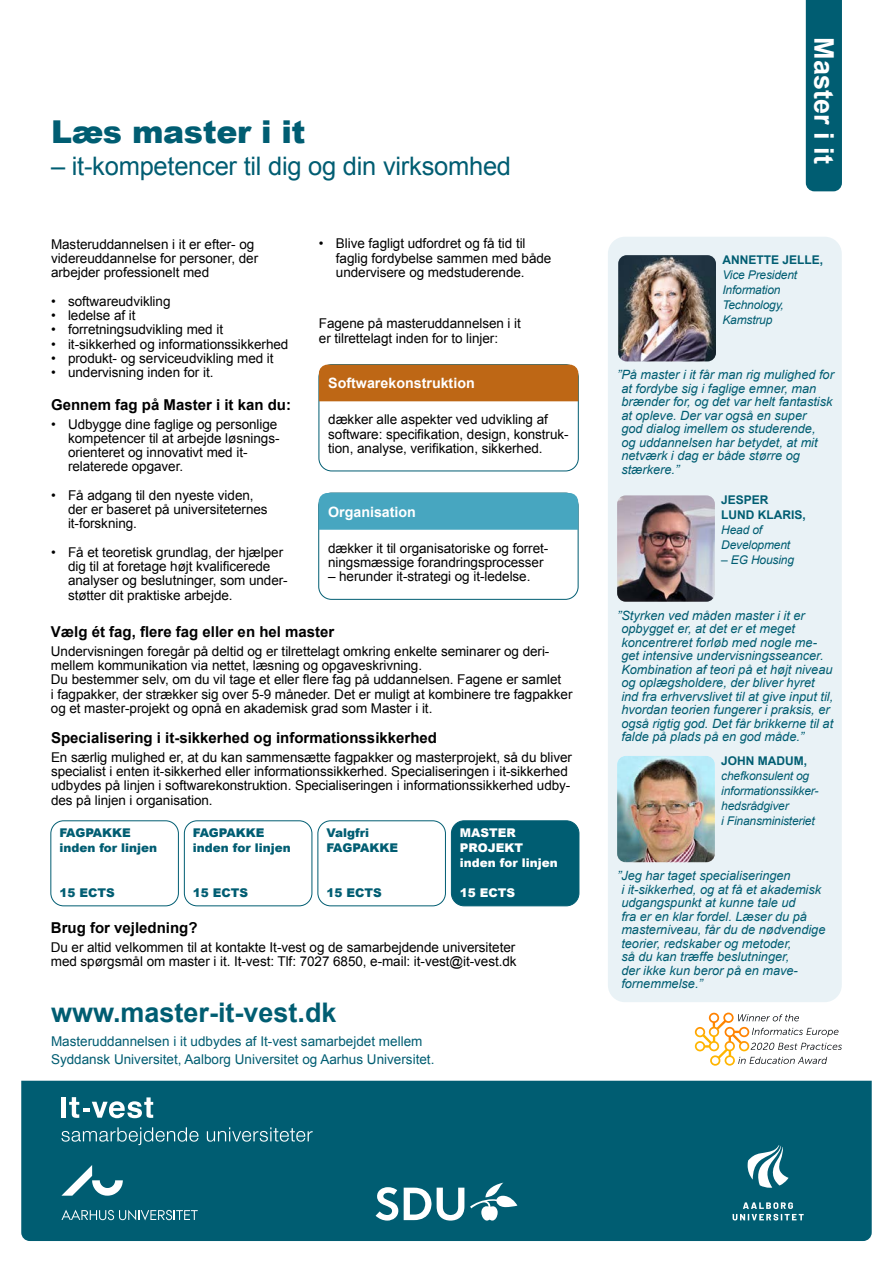
<style>
.page{position:relative;width:893px;height:1263px;background:#fff}
.page>*{position:absolute;margin:0;border:0;box-sizing:border-box;transform-origin:0 0}
.t1{font:900 31.5px "Arial";letter-spacing:-.01em;color:#005d72}
.t2{font:700 27px "Arial";color:#005d72}
.t3{font:700 27px "Arial";color:#fff}
.t4{font:25.5px "Arial";letter-spacing:-.01em;color:#005d72}
.t5{font:700 15px "Arial";color:#000}
.t6{font:700 14.25px "Arial";color:#fff}
.t7{font:13.5px/14.2px "Arial";letter-spacing:-.005em;color:#000}
.t8{font:13.5px/18px "Arial";color:#005d72}
.t9{font:italic 12.75px/13.5px "Arial";color:#005d72}
.t10{font:italic 12px/15px "Arial";letter-spacing:-.015em;color:#005d72}
.t11{font:900 12px/15px "Arial";color:#005d72}
.t12{font:700 12px/15px "Arial";color:#005d72}
.t13{font:900 12px/15px "Arial";color:#fff}
</style>
<div class="page">
<div style="left:608px;top:237px;width:234px;height:765px;background:#e9f2f6;border-radius:17px"></div>
<img style="left:617px;top:756px;width:98px;height:106px">
<img style="left:617px;top:495px;width:98px;height:107px">
<img style="left:618px;top:255px;width:98px;height:106px">
<div style="left:451px;top:821px;width:128px;height:85px;background:#005d72;border-radius:13px"></div>
<div style="left:451px;top:821px;width:128px;height:85px;border:1px solid #005d72;border-radius:13px"></div>
<div style="left:51px;top:821px;width:128px;height:85px;border:1px solid #005d72;border-radius:13px"></div>
<div style="left:184px;top:821px;width:128px;height:85px;border:1px solid #005d72;border-radius:13px"></div>
<div style="left:318px;top:821px;width:128px;height:85px;border:1px solid #005d72;border-radius:13px"></div>
<div style="left:806px;top:0;width:36px;height:191px;background:#005d72"></div>
<div style="left:21px;top:1081px;width:851px;height:160px;background:#005d72"></div>
<hr style="left:62px;top:1097px;width:4px;height:21px;background:#fff">
<svg style="left:69px;top:1097px;width:84px;height:21px"></svg>
<svg style="left:61px;top:1127px;width:137px;height:18px;background:#307b8c"></svg>
<svg style="left:207px;top:1127px;width:106px;height:15px;background:#367f90"></svg>
<svg style="left:733px;top:1202px;width:71px;height:18px"></svg>
<svg style="left:748px;top:1145px;width:40px;height:43px"></svg>
<svg style="left:376px;top:1182px;width:141px;height:38px"></svg>
<svg style="left:61px;top:1209px;width:137px;height:11px;background:#428796"></svg>
<svg style="left:61px;top:1165px;width:62px;height:31px"></svg>
<svg style="left:695px;top:1012px;width:147px;height:54px"></svg>
<div style="left:319px;top:493px;width:259px;height:106px;border:1px solid #005d72;border-radius:13px"></div>
<div style="left:319px;top:493px;width:259px;height:37px;background:#47a6c0"></div>
<div style="left:319px;top:364px;width:259px;height:107px;border:1px solid #005d72;border-radius:13px"></div>
<div style="left:319px;top:365px;width:259px;height:36px;background:#be6715"></div>
<h1 class="t1" style="left:51px;top:109px;width:256px">Læs master i it</h1>
<h3 class="t4" style="left:51px;top:149px;width:462px">– it-kompetencer til dig og din virksomhed</h3>
<p class="t7" style="left:336px;top:237px;width:217px;text-indent:-17px">• Blive fagligt udfordret og få tid til faglig fordybelse sammen med både undervisere og medstuderende.</p>
<p class="t7" style="left:51px;top:237px;width:209px">Masteruddannelsen i it er efter- og videreuddannelse for personer, der arbejder professionelt med</p>
<p class="t7" style="left:51px;top:294px;width:121px">• softwareudvikling</p>
<p class="t7" style="left:51px;top:308px;width:86px">• ledelse af it</p>
<p class="t7" style="left:51px;top:323px;width:174px">• forretningsudvikling med it</p>
<p class="t7" style="left:51px;top:337px;width:239px">• it-sikkerhed og informationssikkerhed</p>
<p class="t7" style="left:51px;top:351px;width:224px">• produkt- og serviceudvikling med it</p>
<p class="t7" style="left:51px;top:365px;width:164px">• undervisning inden for it.</p>
<p class="t5" style="left:51px;top:395px;width:242px">Gennem fag på Master i it kan du:</p>
<p class="t7" style="left:68px;top:417px;width:213px;text-indent:-17px">• Udbygge dine faglige og personlige kompetencer til at arbejde løsnings&shy;orienteret og innovativt med it&shy;relaterede opgaver.</p>
<p class="t7" style="left:68px;top:488px;width:201px;text-indent:-17px">• Få adgang til den nyeste viden, der er baseret på universiteternes it-forskning.</p>
<p class="t7" style="left:68px;top:545px;width:221px;text-indent:-17px">• Få et teoretisk grundlag, der hjælper dig til at foretage højt kvalificerede analyser og beslutninger, som under&shy;støtter dit praktiske arbejde.</p>
<p class="t7" style="left:328px;top:541px;width:222px">dækker it til organisatoriske og forret&shy;ningsmæssige forandringsprocesser</p>
<p class="t7" style="left:319px;top:317px;width:204px">Fagene på masteruddannelsen i it er tilrettelagt inden for to linjer:</p>
<p class="t6" style="left:328px;top:374px;width:148px">Softwarekonstruktion</p>
<p class="t7" style="left:328px;top:413px;width:242px">dækker alle aspekter ved udvikling af software: specifikation, design, konstruk&shy;tion, analyse, verifikation, sikkerhed.</p>
<p class="t6" style="left:328px;top:502px;width:89px">Organisation</p>
<p class="t7" style="left:328px;top:570px;width:204px">– herunder it-strategi og it-ledelse.</p>
<p class="t5" style="left:51px;top:622px;width:285px">Vælg ét fag, flere fag eller en hel master</p>
<p class="t7" style="left:51px;top:644px;width:523px">Undervisningen foregår på deltid og er tilrettelagt omkring enkelte seminarer og deri&shy;mellem kommunikation via nettet, læsning og opgaveskrivning.<br>Du bestemmer selv, om du vil tage et eller flere fag på uddannelsen. Fagene er samlet<br>i fagpakker, der strækker sig over 5-9 måneder. Det er muligt at kombinere tre fagpakker og et master-projekt og opnå en akademisk grad som Master i it.</p>
<p class="t5" style="left:51px;top:728px;width:387px">Specialisering i it-sikkerhed og informationssikkerhed</p>
<p class="t7" style="left:51px;top:750px;width:523px">En særlig mulighed er, at du kan sammensætte fagpakker og masterprojekt, så du bliver specialist i enten it-sikkerhed eller informationssikkerhed. Specialiseringen i it-sikkerhed udbydes på linjen i softwarekonstruktion. Specialiseringen i informationssikkerhed udby&shy;des på linjen i organisation.</p>
<p class="t11" style="left:59px;top:825px;width:99px">FAGPAKKE inden for linjen</p>
<p class="t11" style="left:59px;top:885px;width:57px">15 ECTS</p>
<p class="t11" style="left:193px;top:825px;width:99px">FAGPAKKE inden for linjen</p>
<p class="t11" style="left:193px;top:885px;width:57px">15 ECTS</p>
<p class="t11" style="left:326px;top:825px;width:73px">Valgfri<br>FAGPAKKE</p>
<p class="t11" style="left:326px;top:885px;width:57px">15 ECTS</p>
<p class="t13" style="left:460px;top:825px;width:99px">MASTER<br>PROJEKT inden for linjen</p>
<p class="t13" style="left:460px;top:885px;width:57px">15 ECTS</p>
<p class="t5" style="left:51px;top:918px;width:148px">Brug for vejledning?</p>
<p class="t7" style="left:51px;top:940px;width:467px">Du er altid velkommen til at kontakte It-vest og de samarbejdende universiteter med spørgsmål om master i it. It-vest: Tlf: 7027 6850, e-mail: it-vest@it-vest.dk</p>
<h2 class="t2" style="left:51px;top:995px;width:287px">www.master-it-vest.dk</h2>
<p class="t8" style="left:51px;top:1033px;width:385px">Masteruddannelsen i it udbydes af It-vest samarbejdet mellem<br>Syddansk Universitet, Aalborg Universitet og Aarhus Universitet.</p>
<h2 class="t3" style="left:842px;top:37px;width:128px;rotate:90deg">Master i it</h2>
<p class="t12" style="left:722px;top:253px;width:102px">ANNETTE JELLE,</p>
<p class="t10" style="left:722px;top:267px;width:76px">Vice President<br>Information<br>Technology,<br>Kamstrup</p>
<p class="t9" style="left:621px;top:368px;width:214px;text-indent:-4px">”På master i it får man rig mulighed for at fordybe sig i faglige emner, man brænder for, og det var helt fantastisk at opleve. Der var også en super<br>god dialog imellem os studerende,<br>og uddannelsen har betydet, at mit netværk i dag er både større og stærkere.”</p>
<p class="t12" style="left:721px;top:493px;width:86px">JESPER<br>LUND KLARIS,</p>
<p class="t10" style="left:721px;top:523px;width:70px">Head of<br>Development</p>
<p class="t10" style="left:721px;top:553px;width:74px">– EG Housing</p>
<p class="t9" style="left:621px;top:608px;width:213px;text-indent:-4px">”Styrken ved måden master i it er opbygget er, at det er et meget koncentreret forløb med nogle me&shy;get intensive undervisningsseancer.<br>Kombination af teori på et højt niveau og oplægsholdere, der bliver hyret ind fra erhvervslivet til at give input til, hvordan teorien fungerer i praksis, er også rigtig god. Det får brikkerne til at falde på plads på en god måde.”</p>
<p class="t12" style="left:721px;top:753px;width:87px">JOHN MADUM,</p>
<p class="t10" style="left:721px;top:768px;width:99px">chefkonsulent og informationssikker&shy;hedsrådgiver<br>i Finansministeriet</p>
<p class="t9" style="left:621px;top:869px;width:206px;text-indent:-4px">”Jeg har taget specialiseringen<br>i it-sikkerhed, og at få et akademisk udgangspunkt at kunne tale ud<br>fra er en klar fordel. Læser du på masterniveau, får du de nødvendige teorier, redskaber og metoder,<br>så du kan træffe beslutninger,<br>der ikke kun beror på en mave&shy;fornemmelse.”</p>
</div>
